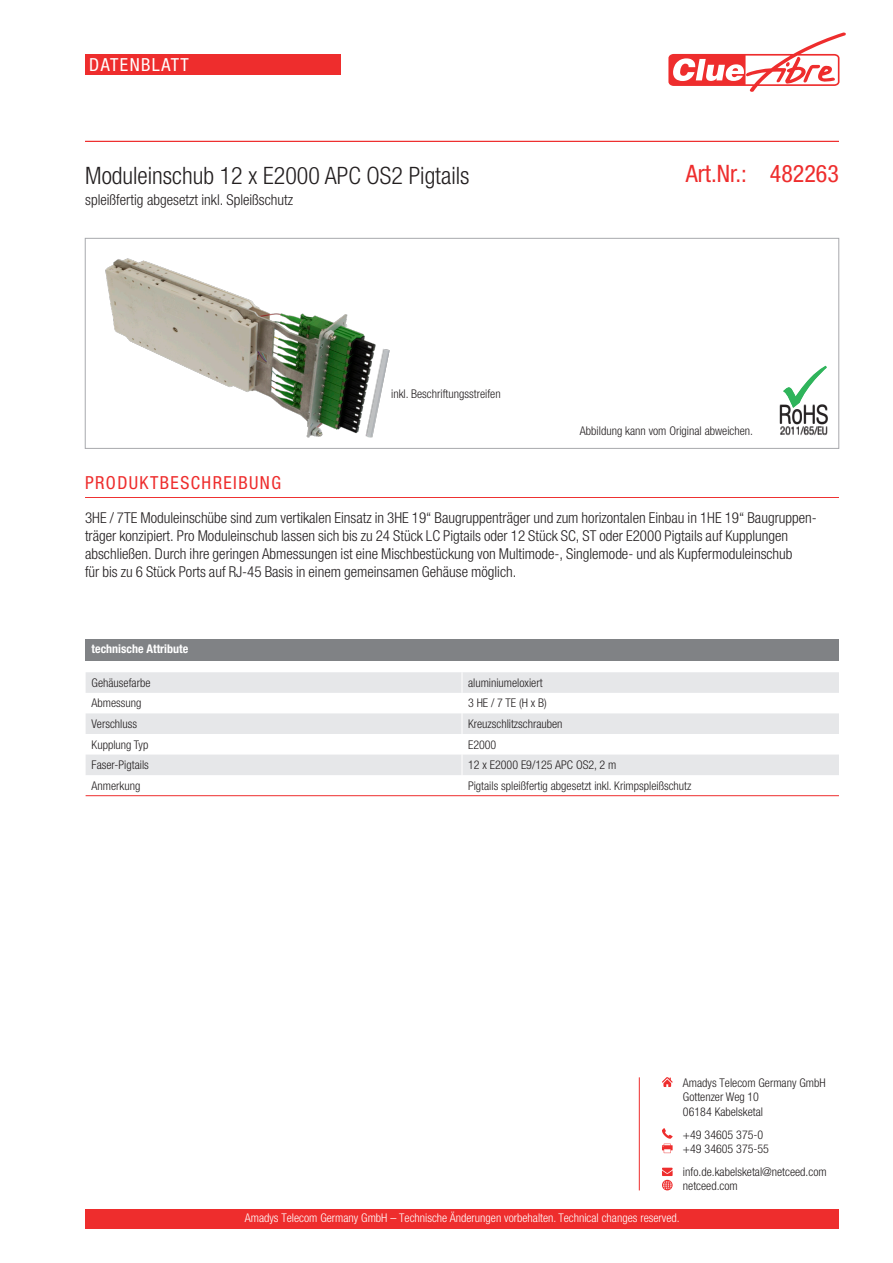
<style>
.page{position:relative;width:893px;height:1263px;background:#fff}
.page>*{position:absolute;margin:0;border:0;box-sizing:border-box;transform-origin:0 0}
.t1{font:300 condensed 25.65px "Helvetica Neue LT Std";color:#231f20}
.Text_Absatz{font:300 condensed 24px "Helvetica Neue LT Std";color:#231f20}
.Text_Absatz-2{font:condensed 24px "Helvetica Neue LT Std";color:#ee2d2d}
.t2{font:condensed 18px "Helvetica Neue LT Std";letter-spacing:.08em;color:#ee2d2d}
.t3{font:condensed 18px "Helvetica Neue LT Std";letter-spacing:.08em;color:#fff}
.Beschreibung{font:300 condensed 15px/18px "Helvetica Neue LT Std";color:#231f20}
.Text_Absatz-3{font:300 condensed 15px "Helvetica Neue LT Std";color:#231f20}
.Beschreibung-2{font:300 condensed 12px/14.4px "Helvetica Neue LT Std";color:#231f20}
.t4{font:300 condensed 12px "Helvetica Neue LT Std";color:#fff}
.t5{font:700 condensed 12px "Helvetica Neue LT Std";color:#fff}
.t6{font:300 condensed 10.8px "Helvetica Neue LT Std";color:#231f20}
</style>
<div class="page">
<hr style="left:85px;top:497px;width:754px;height:1px;background:#ee2d2d">
<hr style="left:85px;top:141px;width:754px;height:1px;background:#ee2d2d">
<svg style="left:668px;top:32px;width:178px;height:60px"></svg>
<div style="left:85px;top:54px;width:255px;height:20px;background:#ee2d2d"></div>
<div style="left:86px;top:639px;width:753px;height:21px;background:#808285"></div>
<svg style="left:86px;top:672px;width:753px;height:103px;fill:#e6e7e9"></svg>
<svg style="left:462px;top:672px;width:1px;height:103px"></svg>
<hr style="left:86px;top:795px;width:376px;height:1px;background:#ee2d2d">
<hr style="left:462px;top:795px;width:377px;height:1px;background:#ee2d2d">
<svg style="left:783px;top:366px;width:44px;height:42px"></svg>
<img style="left:105px;top:258px;width:267px;height:180px">
<img style="left:362px;top:343px;width:28px;height:95px">
<div style="left:85px;top:238px;width:754px;height:211px;border:1px solid #a8a9ad"></div>
<div style="left:85px;top:1209px;width:754px;height:20px;background:#ee2d2d"></div>
<svg style="left:662px;top:1077px;width:11px;height:10px"></svg>
<svg style="left:662px;top:1128px;width:11px;height:25px"></svg>
<svg style="left:662px;top:1168px;width:11px;height:22px"></svg>
<hr style="left:639px;top:1077px;width:1px;height:113px;background:#ee2d2d">
<p class="t3" style="left:89px;top:54px;width:101px">DATENBLATT</p>
<p class="Text_Absatz" style="left:85px;top:162px;width:386px">Moduleinschub 12 x E2000 APC OS2 Pigtails</p>
<p class="Text_Absatz-3" style="left:85px;top:191px;width:209px">spleißfertig abgesetzt inkl. Spleißschutz</p>
<p class="t2" style="left:85px;top:472px;width:198px">PRODUKTBESCHREIBUNG</p>
<p class="Beschreibung-2" style="left:391px;top:387px;width:111px">inkl. Beschriftungsstreifen</p>
<p class="Text_Absatz-2" style="left:686px;top:160px;width:155px">Art.Nr.: 482263</p>
<p class="Beschreibung-2" style="left:580px;top:423px;width:175px">Abbildung kann vom Original abweichen.</p>
<p class="t1" style="left:779px;top:400px;width:51px">RoHS</p>
<p class="t6" style="left:780px;top:424px;width:49px">2011/65/EU</p>
<p class="Beschreibung" style="left:85px;top:509px;width:733px">3HE / 7TE Moduleinschübe sind zum vertikalen Einsatz in 3HE 19“ Baugruppenträger und zum horizontalen Einbau in 1HE 19“ Baugruppen&shy;träger konzipiert. Pro Moduleinschub lassen sich bis zu 24 Stück LC Pigtails oder 12 Stück SC, ST oder E2000 Pigtails auf Kupplungen abschließen. Durch ihre geringen Abmessungen ist eine Mischbestückung von Multimode-, Singlemode- und als Kupfermoduleinschub<br>für bis zu 6 Stück Ports auf RJ-45 Basis in einem gemeinsamen Gehäuse möglich.</p>
<p class="t5" style="left:92px;top:642px;width:98px">technische Attribute</p>
<p class="Beschreibung-2" style="left:92px;top:675px;width:60px">Gehäusefarbe</p>
<p class="Beschreibung-2" style="left:468px;top:675px;width:76px">aluminiumeloxiert</p>
<p class="Beschreibung-2" style="left:92px;top:696px;width:51px">Abmessung</p>
<p class="Beschreibung-2" style="left:468px;top:696px;width:80px">3 HE / 7 TE (H x B)</p>
<p class="Beschreibung-2" style="left:92px;top:716px;width:47px">Verschluss</p>
<p class="Beschreibung-2" style="left:468px;top:716px;width:96px">Kreuzschlitzschrauben</p>
<p class="Beschreibung-2" style="left:92px;top:737px;width:58px">Kupplung Typ</p>
<p class="Beschreibung-2" style="left:468px;top:737px;width:30px">E2000</p>
<p class="Beschreibung-2" style="left:92px;top:758px;width:59px">Faser-Pigtails</p>
<p class="Beschreibung-2" style="left:468px;top:758px;width:150px">12 x E2000 E9/125 APC OS2, 2 m</p>
<p class="Beschreibung-2" style="left:92px;top:778px;width:50px">Anmerkung</p>
<p class="Beschreibung-2" style="left:468px;top:778px;width:225px">Pigtails spleißfertig abgesetzt inkl. Krimpspleißschutz</p>
<p class="Beschreibung-2" style="left:683px;top:1075px;width:144px">Amadys Telecom Germany GmbH<br>Gottenzer Weg 10<br>06184 Kabelsketal</p>
<p class="Beschreibung-2" style="left:683px;top:1127px;width:88px">+49 34605 375-0 +49 34605 375-55</p>
<p class="Beschreibung-2" style="left:683px;top:1164px;width:145px">info.de.kabelsketal@netceed.com netceed.com</p>
<p class="t4" style="left:245px;top:1211px;width:436px">Amadys Telecom Germany GmbH – Technische Änderungen vorbehalten. Technical changes reserved.</p>
</div>
